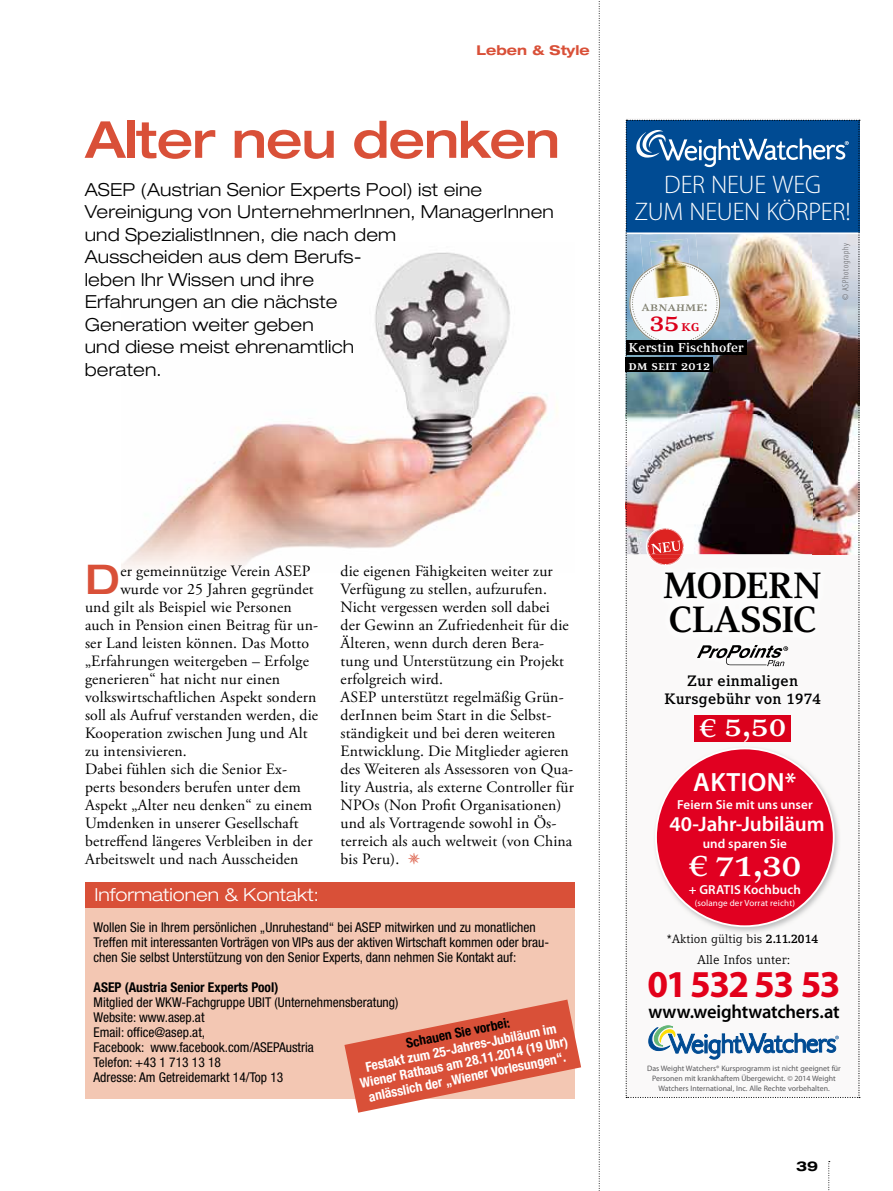
<style>
.page{position:relative;width:893px;height:1191px;background:#fff}
.page>*{position:absolute;margin:0;border:0;box-sizing:border-box;transform-origin:0 0}
.t1{font:500 expanded 51px "Helvetica Neue";letter-spacing:-.02em;color:#d95038}
.t2{font:500 expanded 40.95px "Helvetica Neue";color:#d95038}
.t3{font:700 38.1px "Myriad Pro";letter-spacing:-.04em;color:#e2001a}
.t4{font:700 36.15px/34.7px "Compatil Text LT";letter-spacing:-.035em;color:#000}
.t5{font:34.8px "Compatil Text LT Bold SC";color:#fff}
.t6{font:30.45px "Compatil Text LT Bold SC";color:#fff}
.t7{font:600 26.4px "Myriad Pro";letter-spacing:.01em;color:#fff}
.t8{font:26.4px "Compatil Text LT Bold SC";color:#db001b}
.t9{font:300 25.5px/27px "Myriad Pro";letter-spacing:-.01em;color:#fff;text-align:center}
.t10{font:600 21px "Myriad Pro";letter-spacing:-.005em;color:#fff}
.t11{font:600 18.9px "Myriad Pro";letter-spacing:-.01em;color:#000}
.t12{font:300 expanded 18px/22.5px "Helvetica Neue";letter-spacing:.01em;color:#000}
.t13{font:300 expanded 18px "Helvetica Neue";color:#fff}
.t14{font:15.75px/18px "Adobe Garamond Pro";letter-spacing:.01em;color:#000}
.t15{font:700 15px/18px "Compatil Letter LT";letter-spacing:.02em;color:#000;text-align:center}
.t16{font:condensed 13.5px/15px "Helvetica Neue";color:#000}
.t17{font:700 condensed 13.5px/15px "Helvetica Neue";color:#fff;text-align:center}
.t18{font:700 condensed 13.5px "Helvetica Neue";color:#000}
.t19{font:700 expanded 13.5px "Helvetica Neue";color:#d95038}
.t20{font:13.5px "Compatil Text LT Bold SC";letter-spacing:.02em;color:#878677}
.t21{font:700 expanded 13.5px "Helvetica Neue";color:#000}
.t22{font:600 13.05px "Myriad Pro";letter-spacing:.005em;color:#fff}
.t23{font:700 12.75px "Compatil Text LT";letter-spacing:.02em;color:#fff}
.t24{font:12.75px "Compatil Text LT Bold SC";letter-spacing:.02em;color:#fff}
.t25{font:12.6px "Compatil Letter LT";letter-spacing:.01em;color:#000}
.t26{font:12px "Compatil Letter LT";letter-spacing:.01em;color:#000}
.t27{font:300 condensed 9.15px "Myriad Pro";letter-spacing:.075em;color:#58585a}
.t28{font:9px "Myriad Pro";letter-spacing:.02em;color:#fff}
.t29{font:7.8px/9.9px "Myriad Pro";color:#58585a;text-align:center}
.s1{font-size:14.7px}
.s2{font-size:25.8px}
.s3{font-size:29.1px}
.s4{font-weight:700}
</style>
<div class="page">
<img style="left:122px;top:252px;width:436px;height:317px">
<svg style="left:599px;top:1px;width:1px;height:1190px"></svg>
<svg style="left:828px;top:1161px;width:2px;height:30px"></svg>
<img style="left:626px;top:120px;width:234px;height:978px">
<div style="left:85px;top:884px;width:489px;height:214px;background:#f3c7b3"></div>
<div style="left:85px;top:882px;width:489px;height:26px;background:#d95038"></div>
<svg style="left:344px;top:999px;width:237px;height:113px"></svg>
<p class="t19" style="left:476px;top:42px;width:115px">Leben &amp; Style</p>
<h1 class="t1" style="left:85px;top:108px;width:476px">Alter neu denken</h1>
<p class="t12" style="left:85px;top:178px;width:471px">ASEP (Austrian Senior Experts Pool) ist eine<br>Vereinigung von UnternehmerInnen, ManagerInnen und SpezialistInnen, die nach dem<br>Ausscheiden aus dem Berufs-<br>leben Ihr Wissen und ihre<br>Erfahrungen an die nächste<br>Generation weiter geben<br>und diese meist ehrenamtlich<br>beraten.</p>
<h3 class="t9" style="left:634px;top:172px;width:218px">DER NEUE WEG<br>ZUM NEUEN KÖRPER!</h3>
<p class="t20" style="left:642px;top:299px;width:67px">abnahme:</p>
<h3 class="t8" style="left:650px;top:307px;width:51px">35 <span class="s1">kg</span></h3>
<p class="t23" style="left:629px;top:340px;width:116px">Kerstin Fischhofer</p>
<p class="t24" style="left:629px;top:358px;width:83px">dm seit 2012</p>
<p class="t27" style="left:841px;top:300px;width:58px;rotate:-90deg">© ASPhotography</p>
<h2 class="t2" style="left:85px;top:554px;width:36px">D</h2>
<p class="t14" style="left:120px;top:563px;width:192px">er gemeinnützige Verein ASEP</p>
<p class="t14" style="left:120px;top:581px;width:195px">wurde vor 25 Jahren gegründet</p>
<p class="t14" style="left:85px;top:599px;width:208px">und gilt als Beispiel wie Personen</p>
<p class="t14" style="left:85px;top:617px;width:235px">auch in Pension einen Beitrag für un-</p>
<p class="t14" style="left:85px;top:635px;width:226px">ser Land leisten können. Das Motto</p>
<p class="t14" style="left:85px;top:653px;width:226px">„Erfahrungen weitergeben – Erfolge</p>
<p class="t14" style="left:85px;top:671px;width:197px">generieren“ hat nicht nur einen</p>
<p class="t14" style="left:85px;top:689px;width:233px">volkswirtschaftlichen Aspekt sondern</p>
<p class="t14" style="left:85px;top:707px;width:235px">soll als Aufruf verstanden werden, die</p>
<p class="t14" style="left:85px;top:725px;width:224px">Kooperation zwischen Jung und Alt</p>
<p class="t14" style="left:85px;top:743px;width:103px">zu intensivieren.</p>
<p class="t14" style="left:85px;top:761px;width:204px">Dabei fühlen sich die Senior Ex-</p>
<p class="t14" style="left:85px;top:779px;width:217px">perts besonders berufen unter dem</p>
<p class="t14" style="left:85px;top:797px;width:229px">Aspekt „Alter neu denken“ zu einem</p>
<p class="t14" style="left:85px;top:815px;width:215px">Umdenken in unserer Gesellschaft</p>
<p class="t14" style="left:85px;top:833px;width:229px">betreffend längeres Verbleiben in der</p>
<p class="t14" style="left:85px;top:851px;width:215px">Arbeitswelt und nach Ausscheiden</p>
<p class="t14" style="left:341px;top:563px;width:235px">die eigenen Fähigkeiten weiter zur Verfügung zu stellen, aufzurufen.<br>Nicht vergessen werden soll dabei<br>der Gewinn an Zufriedenheit für die Älteren, wenn durch deren Bera&shy;tung und Unterstützung ein Projekt erfolgreich wird.<br>ASEP unterstützt regelmäßig Grün&shy;derInnen beim Start in die Selbst&shy;ständigkeit und bei deren weiteren Entwicklung. Die Mitglieder agieren des Weiteren als Assessoren von Qua&shy;lity Austria, als externe Controller für NPOs (Non Profit Organisationen) und als Vortragende sowohl in Ös&shy;terreich als auch weltweit (von China bis Peru).</p>
<p class="t13" style="left:95px;top:883px;width:226px">Informationen &amp; Kontakt:</p>
<p class="t16" style="left:94px;top:920px;width:457px">Wollen Sie in Ihrem persönlichen „Unruhestand“ bei ASEP mitwirken und zu monatlichen<br>Treffen mit interessanten Vorträgen von VIPs aus der aktiven Wirtschaft kommen oder brau&shy;chen Sie selbst Unterstützung von den Senior Experts, dann nehmen Sie Kontakt auf:</p>
<p class="t18" style="left:94px;top:979px;width:186px">ASEP (Austria Senior Experts Pool)</p>
<p class="t16" style="left:94px;top:995px;width:306px">Mitglied der WKW-Fachgruppe UBIT (Unternehmensberatung)<br>Website: www.asep.at<br>Email: office@asep.at,<br>Facebook: www.facebook.com/ASEPAustria<br>Telefon: +43 1 713 13 18<br>Adresse: Am Getreidemarkt 14/Top 13</p>
<p class="t18" style="left:405px;top:1034px;width:107px;rotate:-11deg">Schauen Sie vorbei:</p>
<p class="t17" style="left:356px;top:1060px;width:213px;rotate:-11deg">Festakt zum 25-Jahres-Jubiläum im<br>Wiener Rathaus am 28.11.2014 (19 Uhr) anlässlich der „Wiener Vorlesungen“.</p>
<h3 class="t4" style="left:663px;top:567px;width:160px">MODERN<br>CLASSIC</h3>
<p class="t15" style="left:664px;top:672px;width:158px">Zur einmaligen<br>Kursgebühr von 1974</p>
<h3 class="t6" style="left:699px;top:707px;width:88px"><span class="s2">€</span> 5,50</h3>
<h3 class="t7" style="left:693px;top:765px;width:105px">AKTION*</h3>
<p class="t22" style="left:677px;top:796px;width:137px">Feiern Sie mit uns unser</p>
<h3 class="t10" style="left:669px;top:811px;width:157px">40-Jahr-Jubiläum</h3>
<p class="t22" style="left:703px;top:835px;width:86px">und sparen Sie</p>
<h3 class="t5" style="left:688px;top:843px;width:114px"><span class="s3">€</span> 71,30</h3>
<p class="t22" style="left:689px;top:881px;width:113px">+ GRATIS Kochbuch</p>
<p class="t28" style="left:695px;top:897px;width:102px">(solange der Vorrat reicht)</p>
<p class="t26" style="left:667px;top:932px;width:153px">*Aktion gültig bis <span class="s4">2.11.2014</span></p>
<p class="t25" style="left:698px;top:952px;width:94px">Alle Infos unter:</p>
<h3 class="t3" style="left:647px;top:959px;width:195px">01532 53 53</h3>
<p class="t11" style="left:648px;top:999px;width:193px">www.weightwatchers.at</p>
<p class="t29" style="left:647px;top:1063px;width:195px">Das Weight Watchers® Kursprogramm ist nicht geeignet für<br>Personen mit krankhaftem Übergewicht. © 2014 Weight<br>Watchers International, Inc. Alle Rechte vorbehalten.</p>
<p class="t21" style="left:796px;top:1157px;width:24px">39</p>
</div>
